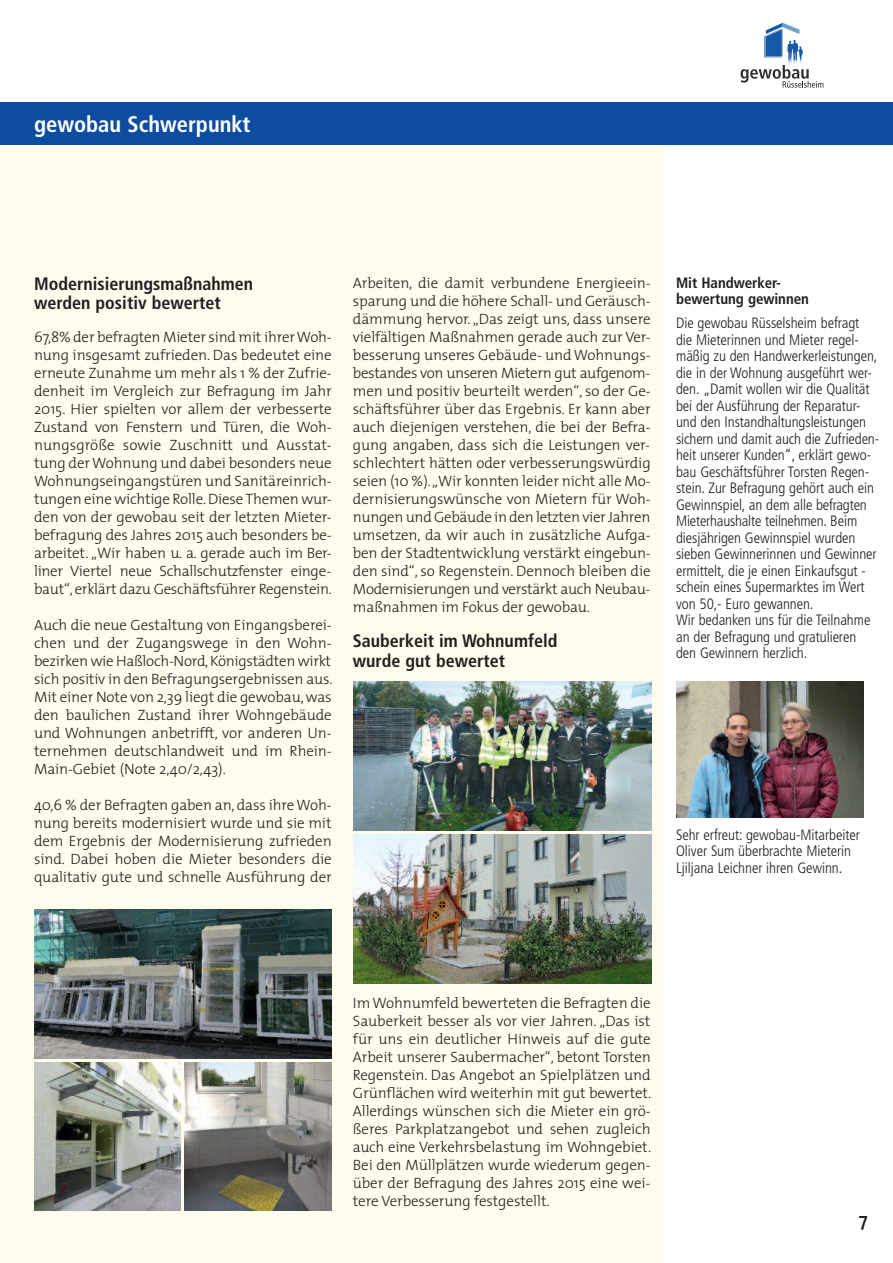
<style>
.page{position:relative;width:893px;height:1263px;background:#fff}
.page>*{position:absolute;margin:0;border:0;box-sizing:border-box;transform-origin:0 0}
.t1{font:700 condensed 22.5px "Frutiger";color:#fff}
.t2{font:600 19.5px "The Mix";color:#231f20}
.t3{font:700 condensed 18px/19.5px "Frutiger";color:#231f20}
.t4{font:300 15px/18px "The Mix";letter-spacing:-.005em;color:#231f20;text-align:justify}
.t5{font:300 condensed 15px/16.5px "Frutiger";letter-spacing:-.005em;color:#231f20}
.t6{font:700 condensed 15px/16.5px "Frutiger";letter-spacing:-.005em;color:#231f20}
</style>
<div class="page">
<div style="left:0;top:145px;width:663px;height:1118px;background:#fefced"></div>
<div style="left:0;top:102px;width:893px;height:43px;background:#0d4da1"></div>
<svg style="left:741px;top:23px;width:82px;height:65px"></svg>
<img style="left:34px;top:909px;width:298px;height:149px">
<img style="left:34px;top:1062px;width:147px;height:149px">
<img style="left:185px;top:1062px;width:147px;height:149px">
<img style="left:353px;top:835px;width:298px;height:149px">
<img style="left:354px;top:682px;width:297px;height:148px">
<img style="left:676px;top:682px;width:187px;height:136px">
<h1 class="t1" style="left:34px;top:115px;width:218px">gewobau Schwerpunkt</h1>
<p class="t3" style="left:34px;top:275px;width:221px">Modernisierungsmaßnahmen werden positiv bewertet</p>
<p class="t6" style="left:676px;top:275px;width:134px">Mit Handwerker&shy;bewertung gewinnen</p>
<p class="t5" style="left:676px;top:316px;width:205px">Die gewobau Rüsselsheim befragt die Mieterinnen und Mieter regel&shy;mäßig zu den Handwerkerleistungen, die in der Wohnung ausgeführt wer&shy;den. „Damit wollen wir die Qualität bei der Ausführung der Reparatur&shy;und den Instandhaltungsleistungen sichern und damit auch die Zufrieden&shy;heit unserer Kunden“, erklärt gewo&shy;bau Geschäftsführer Torsten Regen&shy;stein. Zur Befragung gehört auch ein Gewinnspiel, an dem alle befragten Mieterhaushalte teilnehmen. Beim diesjährigen Gewinnspiel wurden sieben Gewinnerinnen und Gewinner ermittelt, die je einen Einkaufsgut - schein eines Supermarktes im Wert von 50,- Euro gewannen.<br>Wir bedanken uns für die Teilnahme an der Befragung und gratulieren den Gewinnern herzlich.</p>
<p class="t4" style="left:353px;top:273px;width:299px">Arbeiten, die damit verbundene Energieein&shy;sparung und die höhere Schall- und Geräusch&shy;dämmung hervor. „Das zeigt uns, dass unsere vielfältigen Maßnahmen gerade auch zur Ver&shy;besserung unseres Gebäude- und Wohnungs&shy;bestandes von unseren Mietern gut aufgenom&shy;men und positiv beurteilt werden“, so der Ge&shy;schäftsführer über das Ergebnis. Er kann aber auch diejenigen verstehen, die bei der Befra&shy;gung angaben, dass sich die Leistungen ver&shy;schlechtert hätten oder verbesserungswürdig seien (10 %). „Wir konnten leider nicht alle Mo&shy;dernisierungswünsche von Mietern für Woh&shy;nungen und Gebäude in den letzten vier Jahren umsetzen, da wir auch in zusätzliche Aufga&shy;ben der Stadtentwicklung verstärkt eingebun&shy;den sind“, so Regenstein. Dennoch bleiben die Modernisierungen und verstärkt auch Neubau&shy;maßnahmen im Fokus der gewobau.</p>
<p class="t4" style="left:34px;top:327px;width:299px">67,8% der befragten Mieter sind mit ihrer Woh&shy;nung insgesamt zufrieden. Das bedeutet eine erneute Zunahme um mehr als 1 % der Zufrie&shy;denheit im Vergleich zur Befragung im Jahr 2015. Hier spielten vor allem der verbesserte Zustand von Fenstern und Türen, die Woh&shy;nungsgröße sowie Zuschnitt und Ausstat&shy;tung der Wohnung und dabei besonders neue Wohnungseingangstüren und Sanitäreinrich&shy;tungen eine wichtige Rolle. Diese Themen wur&shy;den von der gewobau seit der letzten Mieter&shy;befragung des Jahres 2015 auch besonders be&shy;arbeitet. „Wir haben u. a. gerade auch im Ber&shy;liner Viertel neue Schallschutzfenster einge&shy;baut“, erklärt dazu Geschäftsführer Regenstein.</p>
<p class="t4" style="left:34px;top:615px;width:300px">Auch die neue Gestaltung von Eingangsberei&shy;chen und der Zugangswege in den Wohn&shy;bezirken wie Haßloch-Nord, Königstädten wirkt sich positiv in den Befragungsergebnissen aus.<br>Mit einer Note von 2,39 liegt die gewobau, was den baulichen Zustand ihrer Wohngebäude und Wohnungen anbetrifft, vor anderen Un&shy;ternehmen deutschlandweit und im Rhein-Main-Gebiet (Note 2,40/2,43).</p>
<p class="t4" style="left:34px;top:795px;width:299px">40,6 % der Befragten gaben an, dass ihre Woh&shy;nung bereits modernisiert wurde und sie mit dem Ergebnis der Modernisierung zufrieden sind. Dabei hoben die Mieter besonders die qualitativ gute und schnelle Ausführung der</p>
<p class="t3" style="left:353px;top:633px;width:206px">Sauberkeit im Wohnumfeld wurde gut bewertet</p>
<p class="t5" style="left:676px;top:827px;width:185px">Sehr erfreut: gewobau-Mitarbeiter<br>Oliver Sum überbrachte Mieterin<br>Ljiljana Leichner ihren Gewinn.</p>
<p class="t4" style="left:353px;top:993px;width:300px">Im Wohnumfeld bewerteten die Befragten die Sauberkeit besser als vor vier Jahren. „Das ist für uns ein deutlicher Hinweis auf die gute Arbeit unserer Saubermacher“, betont Torsten Regenstein. Das Angebot an Spielplätzen und Grünflächen wird weiterhin mit gut bewertet.<br>Allerdings wünschen sich die Mieter ein grö&shy;ßeres Parkplatzangebot und sehen zugleich auch eine Verkehrsbelastung im Wohngebiet.<br>Bei den Müllplätzen wurde wiederum gegen&shy;über der Befragung des Jahres 2015 eine wei&shy;tere Verbesserung festgestellt.</p>
<h2 class="t2" style="left:859px;top:1203px;width:10px">7</h2>
</div>
